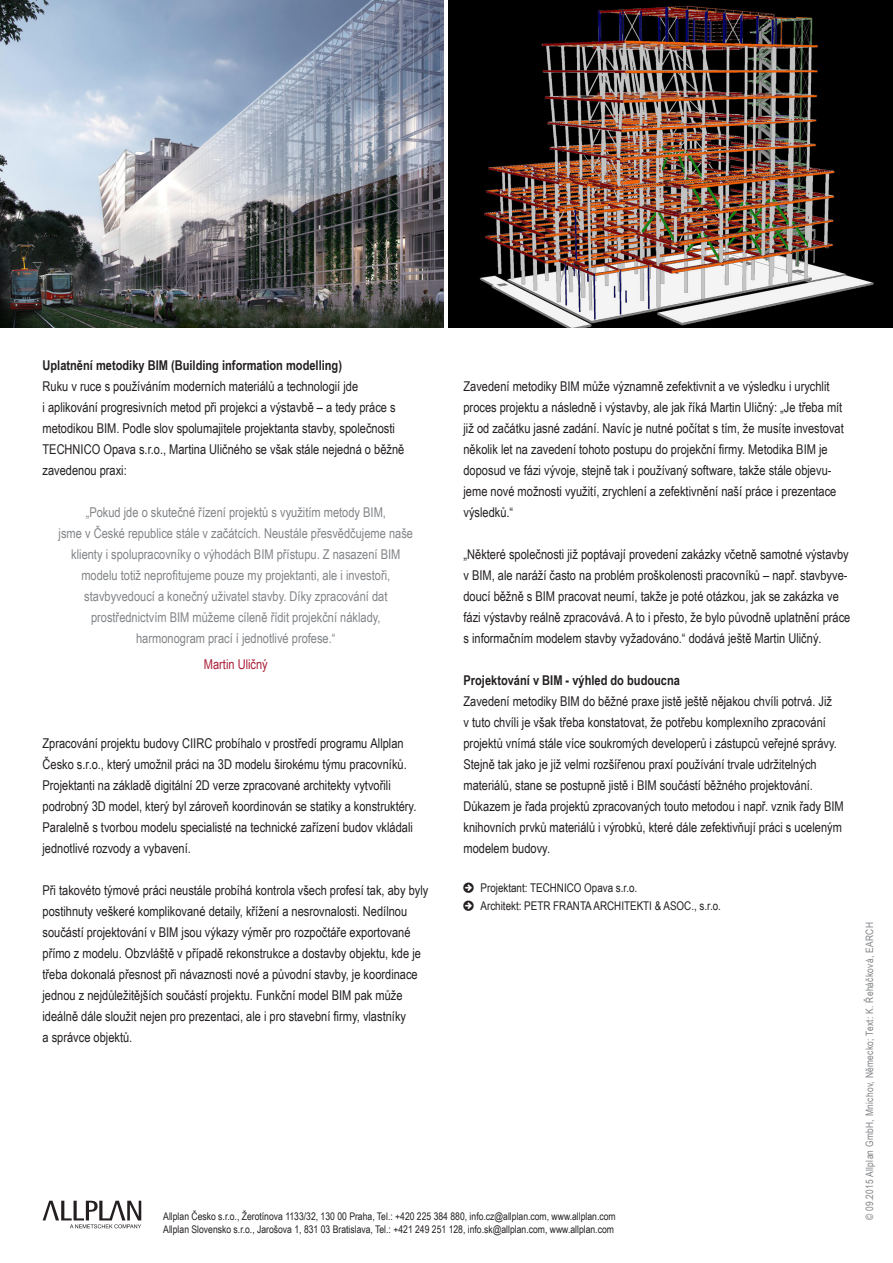
<style>
.page{position:relative;width:893px;height:1263px;background:#fff}
.page>*{position:absolute;margin:0;border:0;box-sizing:border-box;transform-origin:0 0}
.Copy_text{font:13.5px/21px "Arial Narrow";color:#231f20}
.Copy_text-2{font:13.5px "Arial Narrow";color:#818487}
.Copy_text-3{font:700 13.5px "Arial Narrow";color:#231f20}
.Name_bei_Zitat{font:13.5px "Arial Narrow";color:#a91f38}
.t1{font:12px "Arial Narrow";color:#231f20}
.Address{font:10.5px "Arial Narrow";color:#231f20}
.t2{font:10.2px "Arial Narrow";letter-spacing:.03em;color:#808285}
</style>
<div class="page">
<svg style="left:43px;top:1201px;width:98px;height:27px"></svg>
<img style="left:0;top:0;width:444px;height:327px">
<img style="left:449px;top:0;width:444px;height:327px">
<p class="Copy_text-3" style="left:43px;top:355px;width:301px">Uplatnění metodiky BIM (Building information modelling)</p>
<p class="Copy_text" style="left:43px;top:375px;width:363px">Ruku v ruce s používáním moderních materiálů a technologií jde<br>i aplikování progresivních metod při projekci a výstavbě – a tedy práce s metodikou BIM. Podle slov spolumajitele projektanta stavby, společnosti TECHNICO Opava s.r.o., Martina Uličného se však stále nejedná o běžně zavedenou praxi:</p>
<p class="Copy_text-2" style="left:86px;top:502px;width:302px">„Pokud jde o skutečné řízení projektů s využitím metody BIM,</p>
<p class="Copy_text-2" style="left:59px;top:523px;width:356px">jsme v České republice stále v začátcích. Neustále přesvědčujeme naše</p>
<p class="Copy_text-2" style="left:71px;top:544px;width:331px">klienty i spolupracovníky o výhodách BIM přístupu. Z nasazení BIM</p>
<p class="Copy_text-2" style="left:81px;top:565px;width:310px">modelu totiž neprofitujeme pouze my projektanti, ale i investoři,</p>
<p class="Copy_text-2" style="left:84px;top:586px;width:305px">stavbyvedoucí a konečný uživatel stavby. Díky zpracování dat</p>
<p class="Copy_text-2" style="left:91px;top:607px;width:291px">prostřednictvím BIM můžeme cíleně řídit projekční náklady,</p>
<p class="Copy_text-2" style="left:136px;top:628px;width:201px">harmonogram prací í jednotlivé profese.“</p>
<p class="Name_bei_Zitat" style="left:204px;top:654px;width:65px">Martin Uličný</p>
<p class="Copy_text" style="left:43px;top:732px;width:375px">Zpracování projektu budovy CIIRC probíhalo v prostředí programu Allplan Česko s.r.o., který umožnil práci na 3D modelu širokému týmu pracovníků.<br>Projektanti na základě digitální 2D verze zpracované architekty vytvořili podrobný 3D model, který byl zároveň koordinován se statiky a konstruktéry.<br>Paralelně s tvorbou modelu specialisté na technické zařízení budov vkládali jednotlivé rozvody a vybavení.</p>
<p class="Copy_text" style="left:43px;top:879px;width:387px">Při takovéto týmové práci neustále probíhá kontrola všech profesí tak, aby byly postihnuty veškeré komplikované detaily, křížení a nesrovnalosti. Nedílnou součástí projektování v BIM jsou výkazy výměr pro rozpočtáře exportované přímo z modelu. Obzvláště v případě rekonstrukce a dostavby objektu, kde je třeba dokonalá přesnost při návaznosti nové a původní stavby, je koordinace jednou z nejdůležitějších součástí projektu. Funkční model BIM pak může ideálně dále sloužit nejen pro prezentaci, ale i pro stavební firmy, vlastníky<br>a správce objektů.</p>
<p class="Copy_text" style="left:463px;top:375px;width:382px">Zavedení metodiky BIM může významně zefektivnit a ve výsledku i urychlit proces projektu a následně i výstavby, ale jak říká Martin Uličný: „Je třeba mít již od začátku jasné zadání. Navíc je nutné počítat s tím, že musíte investovat několik let na zavedení tohoto postupu do projekční firmy. Metodika BIM je doposud ve fázi vývoje, stejně tak i používaný software, takže stále objevu&shy;jeme nové možnosti využití, zrychlení a zefektivnění naší práce i prezentace výsledků.“</p>
<p class="Copy_text" style="left:463px;top:543px;width:388px">„Některé společnosti již poptávají provedení zakázky včetně samotné výstavby v BIM, ale naráží často na problém proškolenosti pracovníků – např. stavbyve&shy;doucí běžně s BIM pracovat neumí, takže je poté otázkou, jak se zakázka ve fázi výstavby reálně zpracovává. A to i přesto, že bylo původně uplatnění práce s informačním modelem stavby vyžadováno.“ dodává ještě Martin Uličný.</p>
<p class="Copy_text-3" style="left:463px;top:670px;width:218px">Projektování v BIM - výhled do budoucna</p>
<p class="Copy_text" style="left:463px;top:690px;width:382px">Zavedení metodiky BIM do běžné praxe jistě ještě nějakou chvíli potrvá. Již<br>v tuto chvíli je však třeba konstatovat, že potřebu komplexního zpracování projektů vnímá stále více soukromých developerů i zástupců veřejné správy.<br>Stejně tak jako je již velmi rozšířenou praxí používání trvale udržitelných materiálů, stane se postupně jistě i BIM součástí běžného projektování.<br>Důkazem je řada projektů zpracovaných touto metodou i např. vznik řady BIM knihovních prvků materiálů i výrobků, které dále zefektivňují práci s uceleným modelem budovy.</p>
<p class="t1" style="left:480px;top:879px;width:158px">Projektant: TECHNICO Opava s.r.o.</p>
<p class="t1" style="left:480px;top:897px;width:242px">Architekt: PETR FRANTA ARCHITEKTI &amp; ASOC., s.r.o.</p>
<p class="Address" style="left:163px;top:1209px;width:454px">Allplan Česko s.r.o., Žerotínova 1133/32, 130 00 Praha, Tel.: +420 225 384 880, info.cz@allplan.com, www.allplan.com</p>
<p class="Address" style="left:163px;top:1222px;width:452px">Allplan Slovensko s.r.o., Jarošova 1, 831 03 Bratislava, Tel.: +421 249 251 128, info.sk@allplan.com, www.allplan.com</p>
<p class="t2" style="left:862px;top:1220px;width:300px;rotate:-90deg">© 09.2015 Allplan GmbH, Mnichov, Německo; Text: K. Řeháčková, EARCH</p>
</div>
